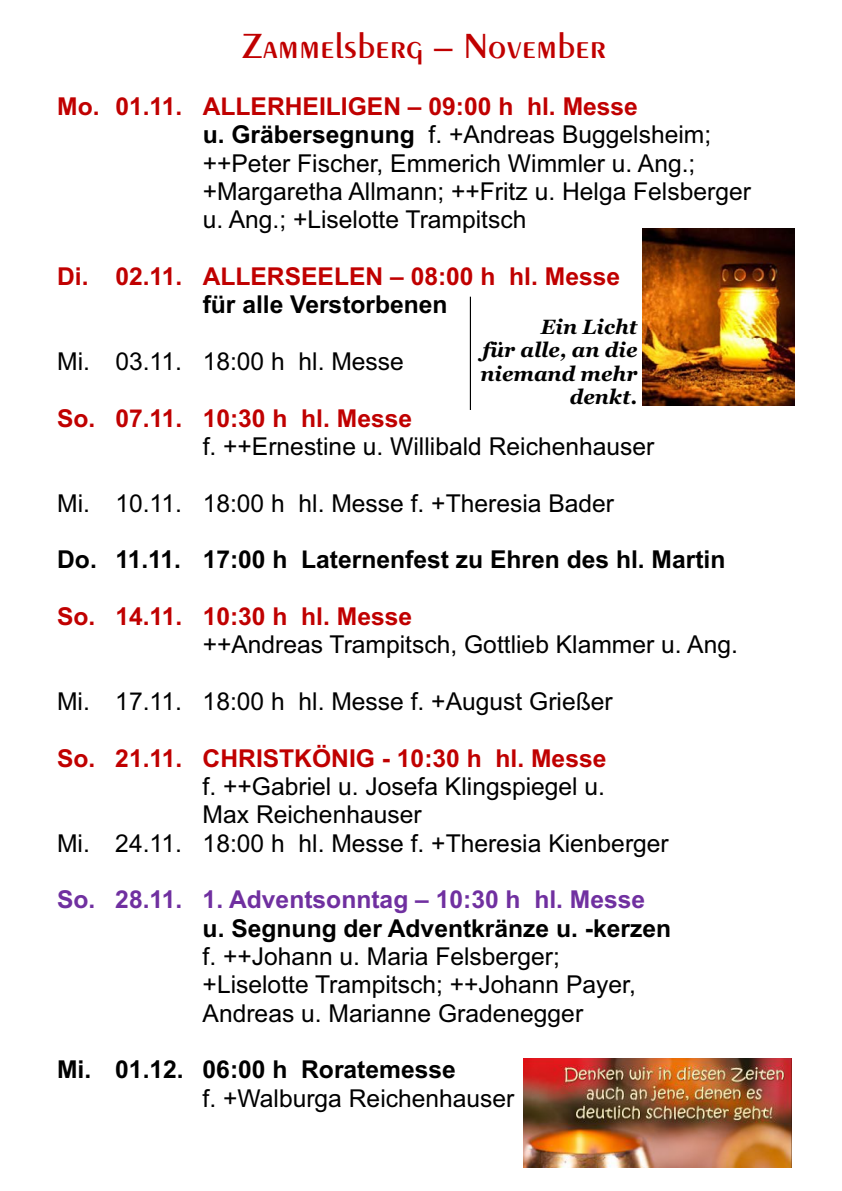
<style>
.page{position:relative;width:842px;height:1191px;background:#fff}
.page>*{position:absolute;margin:0;border:0;box-sizing:border-box;transform-origin:0 0}
.t1{font:600 37px "Exotic 350 BT";color:#c00000}
.t2{font:24.6px/28.4px "Arial";color:#000}
.t3{font:700 24.6px "Arial";color:#000}
.t4{font:700 24.6px "Arial";color:#c00000}
.t5{font:700 24.6px "Arial";color:#7030a0}
.t6{font:italic 700 20.6px/23.4px "Georgia";color:#000;text-align:right}
.s1{font-weight:700;color:#c00000}
.s2{font-weight:700}
</style>
<div class="page">
<img style="left:642px;top:229px;width:152px;height:177px">
<hr style="left:470px;top:297px;width:1px;height:113px;background:#000">
<img style="left:523px;top:1058px;width:268px;height:109px">
<h1 class="t1" style="left:242px;top:24px;width:366px">Zammelsberg – November</h1>
<p class="t2" style="left:203px;top:92px;width:550px;text-indent:-145px"><span class="s1">Mo. 01.11. ALLERHEILIGEN – 09:00 h hl. Messe<br></span><span class="s2">u. Gräbersegnung</span> f. +Andreas Buggelsheim; ++Peter Fischer, Emmerich Wimmler u. Ang.; +Margaretha Allmann; ++Fritz u. Helga Felsberger u. Ang.; +Liselotte Trampitsch</p>
<p class="t4" style="left:57px;top:259px;width:564px">Di. 02.11. ALLERSEELEN – 08:00 h hl. Messe</p>
<p class="t3" style="left:203px;top:287px;width:246px">für alle Verstorbenen</p>
<p class="t2" style="left:57px;top:347px;width:348px">Mi. 03.11. 18:00 h hl. Messe</p>
<p class="t4" style="left:57px;top:401px;width:356px">So. 07.11. 10:30 h hl. Messe</p>
<p class="t2" style="left:203px;top:432px;width:453px">f. ++Ernestine u. Willibald Reichenhauser</p>
<p class="t2" style="left:57px;top:489px;width:558px">Mi. 10.11. 18:00 h hl. Messe f. +Theresia Bader</p>
<p class="t3" style="left:57px;top:542px;width:670px">Do. 11.11. 17:00 h Laternenfest zu Ehren des hl. Martin</p>
<p class="t4" style="left:57px;top:599px;width:356px">So. 14.11. 10:30 h hl. Messe</p>
<p class="t2" style="left:203px;top:630px;width:537px">++Andreas Trampitsch, Gottlieb Klammer u. Ang.</p>
<p class="t2" style="left:57px;top:687px;width:557px">Mi. 17.11. 18:00 h hl. Messe f. +August Grießer</p>
<p class="t4" style="left:57px;top:740px;width:551px">So. 21.11. CHRISTKÖNIG - 10:30 h hl. Messe</p>
<p class="t2" style="left:203px;top:772px;width:404px">f. ++Gabriel u. Josefa Klingspiegel u.</p>
<p class="t2" style="left:203px;top:800px;width:220px">Max Reichenhauser</p>
<p class="t2" style="left:57px;top:828px;width:613px">Mi. 24.11. 18:00 h hl. Messe f. +Theresia Kienberger</p>
<p class="t5" style="left:57px;top:882px;width:590px">So. 28.11. 1. Adventsonntag – 10:30 h hl. Messe</p>
<p class="t3" style="left:203px;top:910px;width:470px">u. Segnung der Adventkränze u. -kerzen</p>
<p class="t2" style="left:203px;top:942px;width:435px">f. ++Johann u. Maria Felsberger; +Liselotte Trampitsch; ++Johann Payer,<br>Andreas u. Marianne Gradenegger</p>
<p class="t3" style="left:57px;top:1052px;width:400px">Mi. 01.12. 06:00 h Roratemesse</p>
<p class="t2" style="left:203px;top:1083px;width:313px">f. +Walburga Reichenhauser</p>
<p class="t6" style="left:480px;top:315px;width:159px">Ein Licht<br>für alle, an die niemand mehr denkt.</p>
</div>
